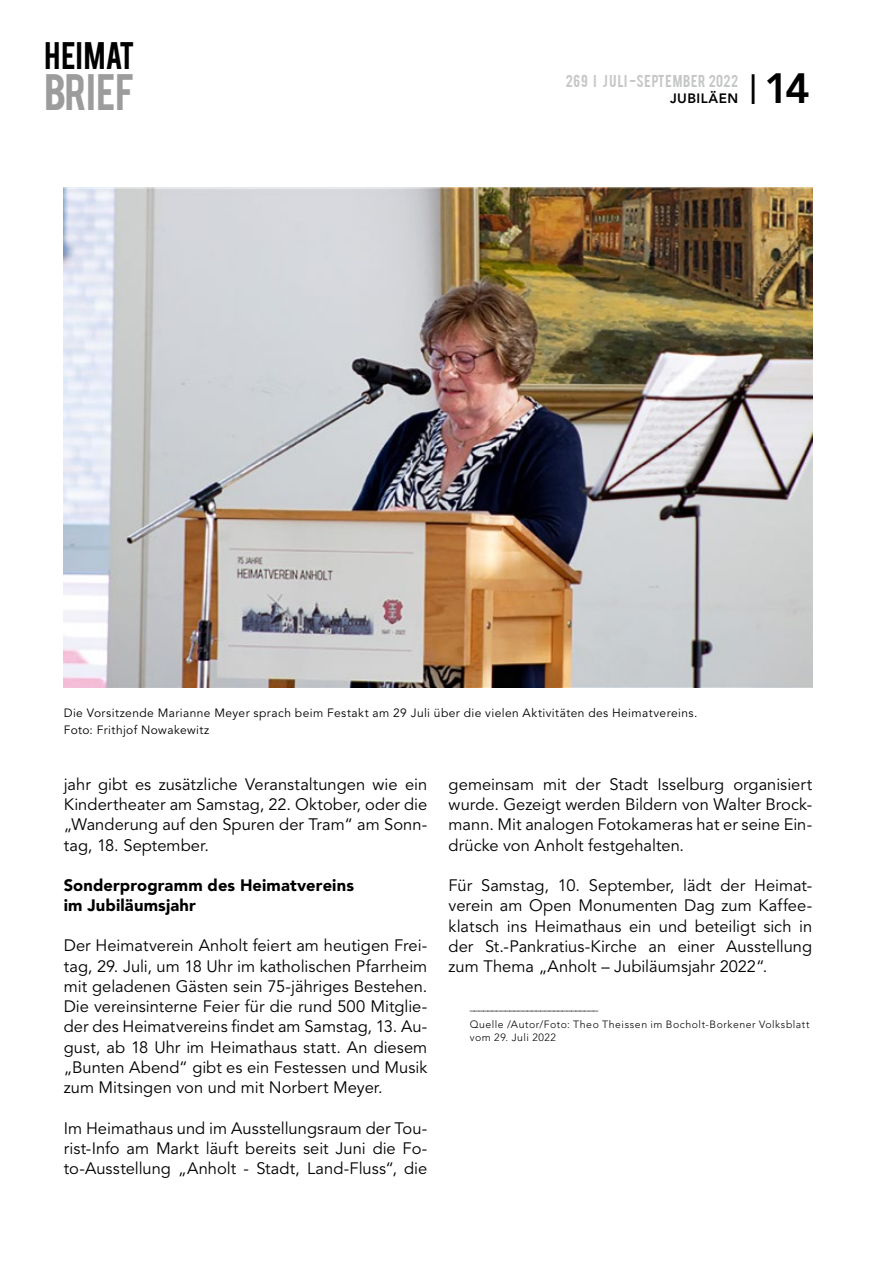
<style>
.page{position:relative;width:893px;height:1263px;background:#fff}
.page>*{position:absolute;margin:0;border:0;box-sizing:border-box;transform-origin:0 0}
.t1{font:800 42px "Avenir";color:#000}
.t2{font:40.2px "Bebas";letter-spacing:-.005em;color:#9c9c9d}
.t3{font:30.15px "Bebas";color:#000}
.t4{font:16.5px/20.2px "Avenir";color:#000;text-align:justify}
.t5{font:900 16.5px/20.1px "Avenir";letter-spacing:.01em;color:#000}
.t6{font:13.5px "Bebas";letter-spacing:.055em;color:#c5c6c6}
.t7{font:800 13.5px "Avenir";letter-spacing:.03em;color:#000}
.t8{font:12px/16.5px "Avenir";letter-spacing:.035em;color:#000}
.t9{font:300 10.5px/17.7px "Avenir";letter-spacing:.05em;color:#000}
.s1{font-weight:300}
</style>
<div class="page">
<img style="left:64px;top:187px;width:748px;height:500px">
<h3 class="t3" style="left:45px;top:34px;width:92px">HEIMAT</h3>
<h2 class="t2" style="left:45px;top:62px;width:92px">BRIEF</h2>
<p class="t6" style="left:566px;top:71px;width:174px">269 I JULI -SEPTEMBER 2022</p>
<p class="t7" style="left:670px;top:91px;width:70px">JUBILÄEN</p>
<h1 class="t1" style="left:748px;top:64px;width:64px"><span class="s1">I</span>14</h1>
<p class="t8" style="left:64px;top:705px;width:635px">Die Vorsitzende Marianne Meyer sprach beim Festakt am 29 Juli über die vielen Aktivitäten des Heimatvereins.<br>Foto: Frithjof Nowakewitz</p>
<p class="t4" style="left:64px;top:774px;width:365px">jahr gibt es zusätzliche Veranstaltungen wie ein Kindertheater am Samstag, 22. Oktober, oder die „Wanderung auf den Spuren der Tram“ am Sonn&shy;tag, 18. September.</p>
<p class="t5" style="left:64px;top:875px;width:292px">Sonderprogramm des Heimatvereins im Jubiläumsjahr</p>
<p class="t4" style="left:64px;top:936px;width:365px">Der Heimatverein Anholt feiert am heutigen Frei&shy;tag, 29. Juli, um 18 Uhr im katholischen Pfarrheim mit geladenen Gästen sein 75-jähriges Bestehen.<br>Die vereinsinterne Feier für die rund 500 Mitglie&shy;der des Heimatvereins findet am Samstag, 13. Au&shy;gust, ab 18 Uhr im Heimathaus statt. An diesem „Bunten Abend“ gibt es ein Festessen und Musik zum Mitsingen von und mit Norbert Meyer.</p>
<p class="t4" style="left:64px;top:1118px;width:365px">Im Heimathaus und im Ausstellungsraum der Tou&shy;rist-Info am Markt läuft bereits seit Juni die Fo&shy;to-Ausstellung „Anholt - Stadt, Land-Fluss“, die</p>
<p class="t4" style="left:449px;top:774px;width:365px">gemeinsam mit der Stadt Isselburg organisiert wurde. Gezeigt werden Bildern von Walter Brock&shy;mann. Mit analogen Fotokameras hat er seine Ein&shy;drücke von Anholt festgehalten.</p>
<p class="t4" style="left:449px;top:876px;width:365px">Für Samstag, 10. September, lädt der Heimat&shy;verein am Open Monumenten Dag zum Kaffee&shy;klatsch ins Heimathaus ein und beteiligt sich in der St.-Pankratius-Kirche an einer Ausstellung zum Thema „Anholt – Jubiläumsjahr 2022“.</p>
<p class="t9" style="left:470px;top:998px;width:341px">_____________________________<br>Quelle /Autor/Foto: Theo Theissen im Bocholt-Borkener Volksblatt</p>
<p class="t9" style="left:470px;top:1029px;width:88px">vom 29. Juli 2022</p>
</div>
